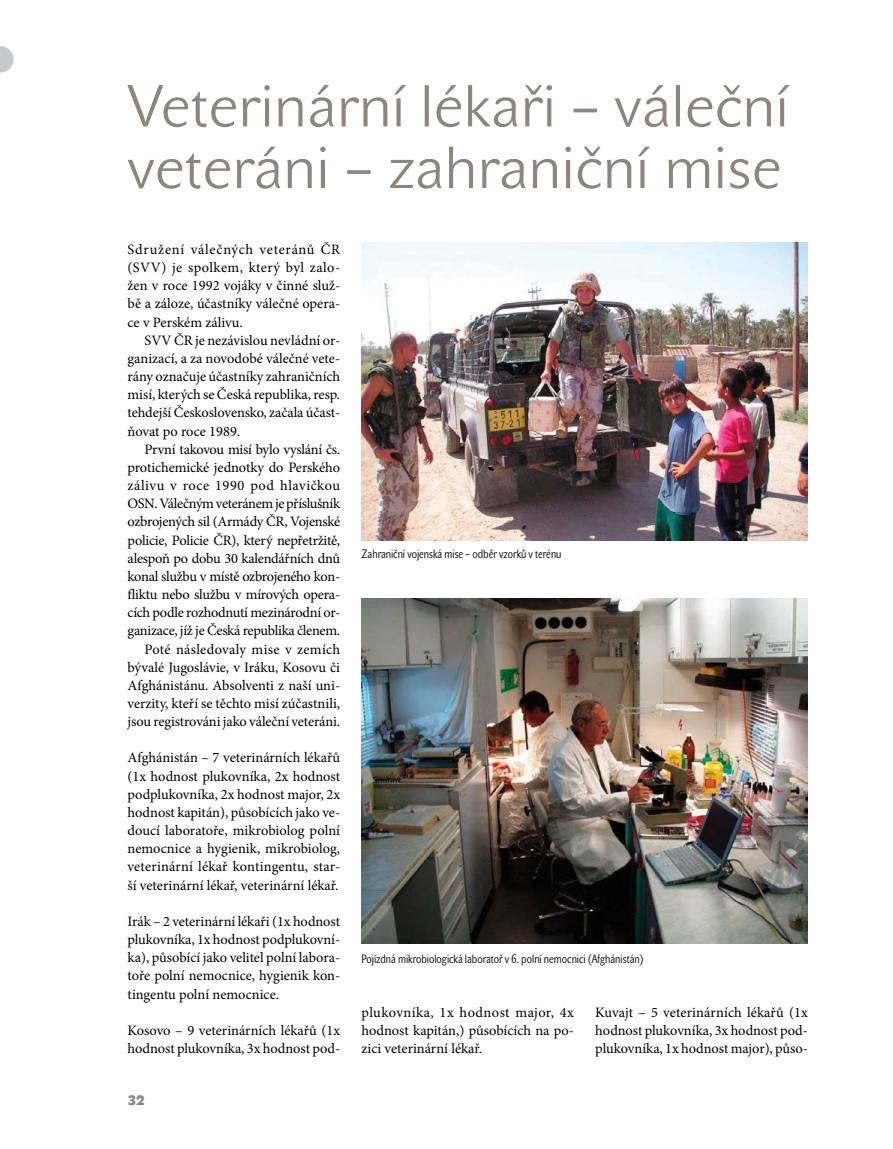
<style>
.page{position:relative;width:893px;height:1149px;background:#fff}
.page>*{position:absolute;margin:0;border:0;box-sizing:border-box;transform-origin:0 0}
.nad1{font:58.5px/61.5px "John Sans Lite Pro";color:#8d8581}
.Normální_bez{font:14.4px/18.1px "Minion Pro";color:#000;text-align:justify}
.Normální{font:14.4px/18.1px "Minion Pro";letter-spacing:-.01em;color:#000;text-align:justify}
.t1{font:700 13.5px "John Sans Heavy Pro";color:#8d8581}
.popisek{font:12px "John Sans Cond Lite Pro";color:#000}
</style>
<div class="page">
<img style="left:361px;top:242px;width:447px;height:298px">
<img style="left:361px;top:598px;width:447px;height:345px">
<svg style="left:0;top:46px;width:14px;height:26px"></svg>
<p class="nad1" style="left:128px;top:76px;width:663px">Veterinární lékaři – váleční veteráni – zahraniční mise</p>
<p class="Normální_bez" style="left:128px;top:240px;width:214px">Sdružení válečných veteránů ČR (SVV) je spolkem, který byl zalo&shy;žen v roce 1992 vojáky v činné služ&shy;bě a záloze, účastníky válečné opera&shy;ce v Perském zálivu.</p>
<p class="Normální" style="left:128px;top:331px;width:214px;text-indent:17px">SVV ČR je nezávislou nevládní or&shy;ganizací, a za novodobé válečné vete&shy;rány označuje účastníky zahraničních misí, kterých se Česká republika, resp. tehdejší Československo, začala účast&shy;ňovat po roce 1989.</p>
<p class="Normální" style="left:128px;top:440px;width:214px;text-indent:17px">První takovou misí bylo vyslání čs. protichemické jednotky do Perského zálivu v roce 1990 pod hlavičkou OSN. Válečným veteránem je příslušník ozbrojených sil (Armády ČR, Vojenské policie, Policie ČR), který nepřetržitě, alespoň po dobu 30 kalendářních dnů konal službu v místě ozbrojeného kon&shy;fliktu nebo službu v mírových opera&shy;cích podle rozhodnutí mezinárodní or&shy;ganizace, jíž je Česká republika členem.</p>
<p class="Normální" style="left:128px;top:639px;width:214px;text-indent:17px">Poté následovaly mise v zemích bývalé Jugoslávie, v Iráku, Kosovu či Afghánistánu. Absolventi z naší uni&shy;verzity, kteří se těchto misí zúčastnili, jsou registrováni jako váleční veteráni.</p>
<p class="Normální_bez" style="left:128px;top:748px;width:214px">Afghánistán – 7 veterinárních lékařů (1x hodnost plukovníka, 2x hodnost podplukovníka, 2x hodnost major, 2x hodnost kapitán), působících jako ve&shy;doucí laboratoře, mikrobiolog polní nemocnice a hygienik, mikrobiolog, veterinární lékař kontingentu, star&shy;ší veterinární lékař, veterinární lékař.</p>
<p class="Normální_bez" style="left:128px;top:912px;width:214px">Irák – 2 veterinární lékaři (1x hodnost plukovníka, 1x hodnost podplukovní&shy;ka), působící jako velitel polní labora&shy;toře polní nemocnice, hygienik kon&shy;tingentu polní nemocnice.</p>
<p class="Normální_bez" style="left:128px;top:1020px;width:214px">Kosovo – 9 veterinárních lékařů (1x hodnost plukovníka, 3x hodnost pod-</p>
<p class="t1" style="left:128px;top:1092px;width:18px">32</p>
<p class="popisek" style="left:361px;top:546px;width:202px">Zahraniční vojenská mise – odběr vzorků v terénu</p>
<p class="popisek" style="left:361px;top:951px;width:284px">Pojízdná mikrobiologická laboratoř v 6. polní nemocnici (Afghánistán)</p>
<p class="Normální_bez" style="left:361px;top:1002px;width:214px">plukovníka, 1x hodnost major, 4x hodnost kapitán,) působících na po&shy;zici veterinární lékař.</p>
<p class="Normální_bez" style="left:595px;top:1002px;width:214px">Kuvajt – 5 veterinárních lékařů (1x hodnost plukovníka, 3x hodnost pod&shy;plukovníka, 1x hodnost major), půso-</p>
</div>
